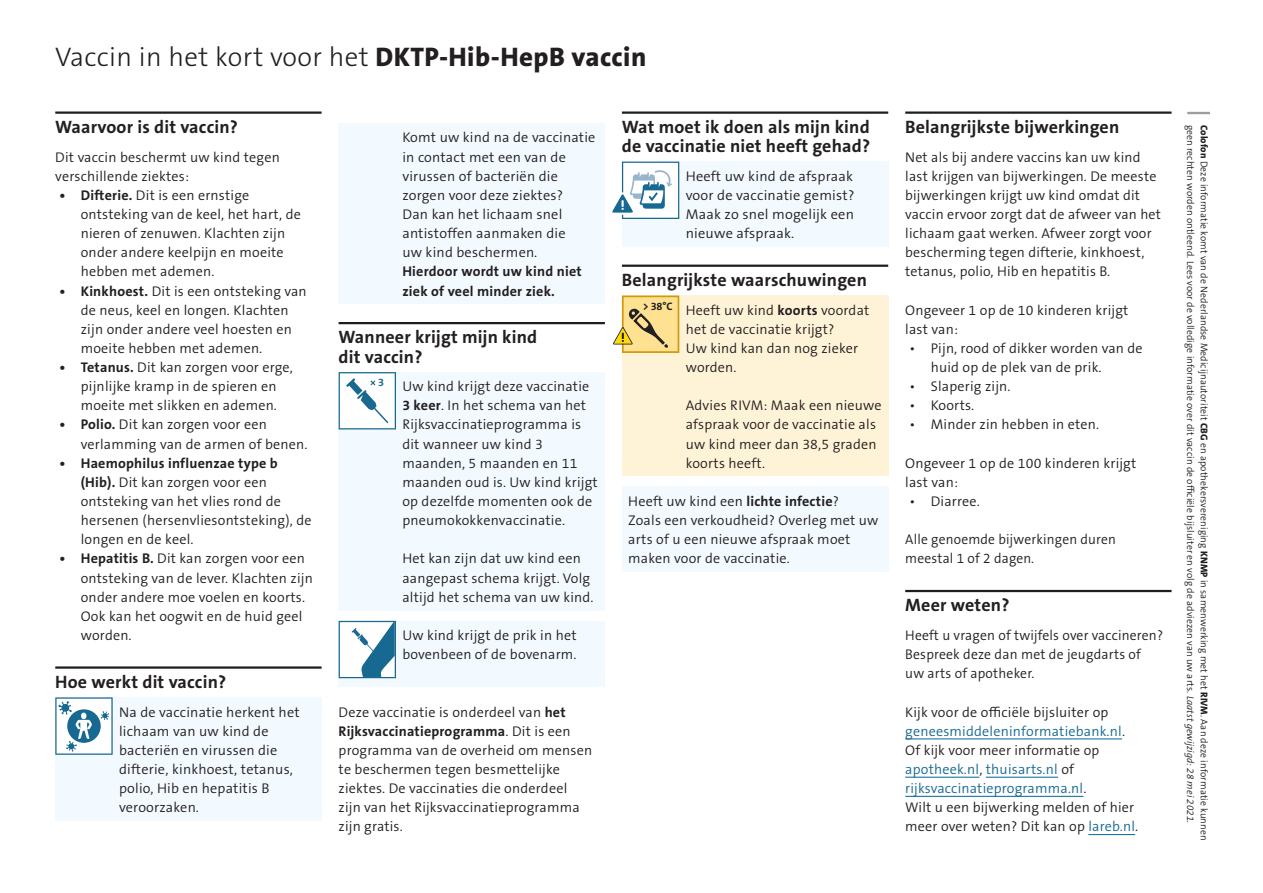
<style>
.page{position:relative;width:1263px;height:893px;background:#fff}
.page>*{position:absolute;margin:0;border:0;box-sizing:border-box;transform-origin:0 0}
.A___Titel{font:300 27px "The Sans B W3";letter-spacing:.015em;color:#231f20}
.B___Kop{font:700 18px/19.2px "The Sans B W7";letter-spacing:.01em;color:#231f20}
.C___Platte_tekst{font:300 14.1px/19.2px "The Sans B W4";letter-spacing:.015em;color:#231f20}
.E___Infotekst_met_pi{font:300 14.1px/19.2px "The Sans B W4";letter-spacing:.015em;color:#231f20}
.H___Let_op__-_GEEL{font:300 14.1px/19.2px "The Sans B W4";letter-spacing:.015em;color:#231f20}
.C___Platte_tekst-2{font:300 14.1px/19.2px "The Sans B W4";letter-spacing:.015em;color:#186992}
.K___Infotekst_zonder{font:300 14.1px/19.2px "The Sans B W4";letter-spacing:.015em;color:#231f20}
.C___Platte_tekst-3{font:300 14.1px/19.2px "The Sans B W4";letter-spacing:.015em;color:#231f20;scale:.96 1}
.t1{font:10.95px "The Sans B W7 Bold 2";color:#231f20}
.t2{font:10.95px "The Sans B W7 Bold 3";color:#186992}
.t3{font:300 9.9px/13.5px "The Sans B W4";letter-spacing:.01em;color:#231f20}
.s1{font-family:"The Sans B W8";font-weight:800}
.s2{font-family:"The Sans B W7";font-weight:700}
.s3{color:#231f20}
.s4{color:#186992}
.s5{font-style:italic}
</style>
<div class="page">
<hr style="left:1187px;top:112px;width:23px;height:2px;background:#9e9e9e">
<hr style="left:55px;top:111px;width:267px;height:3px;background:#1d1e1f">
<hr style="left:55px;top:666px;width:267px;height:3px;background:#1d1e1f">
<div style="left:55px;top:697px;width:267px;height:124px;background:#f2faff"></div>
<div style="left:339px;top:123px;width:266px;height:181px;background:#f2faff"></div>
<hr style="left:339px;top:322px;width:266px;height:2px;background:#1d1e1f">
<div style="left:339px;top:372px;width:266px;height:238px;background:#f2faff"></div>
<div style="left:339px;top:621px;width:266px;height:66px;background:#f2faff"></div>
<hr style="left:622px;top:111px;width:266px;height:3px;background:#1d1e1f">
<div style="left:622px;top:162px;width:266px;height:85px;background:#f2faff"></div>
<hr style="left:622px;top:265px;width:266px;height:2px;background:#1d1e1f">
<div style="left:622px;top:296px;width:266px;height:180px;background:#fff3d7"></div>
<div style="left:622px;top:487px;width:266px;height:85px;background:#f2faff"></div>
<hr style="left:905px;top:111px;width:266px;height:3px;background:#1d1e1f">
<hr style="left:905px;top:590px;width:266px;height:2px;background:#1d1e1f">
<hr style="left:905px;top:739px;width:217px;height:1px;background:#006592">
<hr style="left:905px;top:777px;width:74px;height:1px;background:#006592">
<hr style="left:986px;top:777px;width:72px;height:1px;background:#006592">
<hr style="left:905px;top:796px;width:178px;height:1px;background:#006592">
<hr style="left:1088px;top:834px;width:47px;height:1px;background:#006592">
<svg style="left:339px;top:621px;width:57px;height:57px"></svg>
<svg style="left:613px;top:296px;width:66px;height:57px;background:#e7cd85"></svg>
<svg style="left:339px;top:372px;width:57px;height:57px"></svg>
<svg style="left:612px;top:162px;width:67px;height:57px"></svg>
<svg style="left:55px;top:697px;width:58px;height:58px"></svg>
<p class="A___Titel" style="left:55px;top:39px;width:593px">Vaccin in het kort voor het <span class="s1">DKTP-Hib-HepB vaccin</span></p>
<p class="B___Kop" style="left:55px;top:117px;width:184px">Waarvoor is dit vaccin?</p>
<p class="C___Platte_tekst" style="left:55px;top:147px;width:226px">Dit vaccin beschermt uw kind tegen verschillende ziektes:</p>
<p class="C___Platte_tekst" style="left:81px;top:186px;width:222px;text-indent:-21px"><span class="s2">• Difterie.</span> Dit is een ernstige ontsteking van de keel, het hart, de nieren of zenuwen. Klachten zijn onder andere keelpijn en moeite hebben met ademen.</p>
<p class="C___Platte_tekst" style="left:81px;top:281px;width:227px;text-indent:-21px"><span class="s2">• Kinkhoest.</span> Dit is een ontsteking van de neus, keel en longen. Klachten zijn onder andere veel hoesten en moeite hebben met ademen.</p>
<p class="C___Platte_tekst" style="left:60px;top:358px;width:235px;text-align:center"><span class="s2">• Tetanus.</span> Dit kan zorgen voor erge, pijnlijke kramp in de spieren en moeite met slikken en ademen.</p>
<p class="C___Platte_tekst" style="left:81px;top:415px;width:228px;text-indent:-21px"><span class="s2">• Polio.</span> Dit kan zorgen voor een verlamming van de armen of benen.</p>
<p class="C___Platte_tekst" style="left:81px;top:453px;width:232px;text-indent:-21px"><span class="s2">• Haemophilus influenzae type b (Hib).</span> Dit kan zorgen voor een ontsteking van het vlies rond de hersenen (hersenvliesontsteking), de longen en de keel.</p>
<p class="C___Platte_tekst" style="left:81px;top:549px;width:234px;text-indent:-21px"><span class="s2">• Hepatitis B.</span> Dit kan zorgen voor een ontsteking van de lever. Klachten zijn onder andere moe voelen en koorts.<br>Ook kan het oogwit en de huid geel worden.</p>
<p class="B___Kop" style="left:55px;top:672px;width:173px">Hoe werkt dit vaccin?</p>
<p class="E___Infotekst_met_pi" style="left:119px;top:702px;width:182px">Na de vaccinatie herkent het lichaam van uw kind de bacteriën en virussen die difterie, kinkhoest, tetanus, polio, Hib en hepatitis B veroorzaken.</p>
<p class="E___Infotekst_met_pi" style="left:402px;top:128px;width:195px">Komt uw kind na de vaccinatie in contact met een van de virussen of bacteriën die zorgen voor deze ziektes?<br>Dan kan het lichaam snel antistoffen aanmaken die<br>uw kind beschermen.<br><span class="s2">Hierdoor wordt uw kind niet ziek of veel minder ziek.</span></p>
<p class="B___Kop" style="left:339px;top:328px;width:200px">Wanneer krijgt mijn kind dit vaccin?</p>
<p class="E___Infotekst_met_pi" style="left:402px;top:377px;width:197px">Uw kind krijgt deze vaccinatie<br><span class="s2">3 keer</span>. In het schema van het<br>Rijksvaccinatieprogramma is dit wanneer uw kind 3 maanden, 5 maanden en 11 maanden oud is. Uw kind krijgt op dezelfde momenten ook de pneumokokkenvaccinatie.</p>
<p class="E___Infotekst_met_pi" style="left:402px;top:549px;width:193px">Het kan zijn dat uw kind een aangepast schema krijgt. Volg altijd het schema van uw kind.</p>
<p class="E___Infotekst_met_pi" style="left:402px;top:626px;width:176px">Uw kind krijgt de prik in het bovenbeen of de bovenarm.</p>
<p class="t2" style="left:378px;top:375px;width:8px">3</p>
<p class="C___Platte_tekst" style="left:339px;top:702px;width:255px">Deze vaccinatie is onderdeel van <span class="s2">het Rijksvaccinatieprogramma</span>. Dit is een programma van de overheid om mensen te beschermen tegen besmettelijke ziektes. De vaccinaties die onderdeel zijn van het Rijksvaccinatieprogramma zijn gratis.</p>
<p class="B___Kop" style="left:622px;top:117px;width:250px">Wat moet ik doen als mijn kind de vaccinatie niet heeft gehad?</p>
<p class="E___Infotekst_met_pi" style="left:686px;top:166px;width:170px;text-align:justify">Heeft uw kind de afspraak voor de vaccinatie gemist?<br>Maak zo snel mogelijk een nieuwe afspraak.</p>
<p class="B___Kop" style="left:622px;top:270px;width:246px">Belangrijkste waarschuwingen</p>
<p class="H___Let_op__-_GEEL" style="left:686px;top:300px;width:185px">Heeft uw kind <span class="s2">koorts</span> voordat het de vaccinatie krijgt?<br>Uw kind kan dan nog zieker worden.</p>
<p class="H___Let_op__-_GEEL" style="left:686px;top:396px;width:198px">Advies RIVM: Maak een nieuwe afspraak voor de vaccinatie als uw kind meer dan 38,5 graden koorts heeft.</p>
<p class="K___Infotekst_zonder" style="left:628px;top:492px;width:252px">Heeft uw kind een <span class="s2">lichte infectie</span>?<br>Zoals een verkoudheid? Overleg met uw arts of u een nieuwe afspraak moet maken voor de vaccinatie.</p>
<p class="t1" style="left:643px;top:299px;width:31px">&gt; 38°C</p>
<p class="B___Kop" style="left:905px;top:117px;width:216px">Belangrijkste bijwerkingen</p>
<p class="C___Platte_tekst" style="left:905px;top:147px;width:257px">Net als bij andere vaccins kan uw kind last krijgen van bijwerkingen. De meeste bijwerkingen krijgt uw kind omdat dit vaccin ervoor zorgt dat de afweer van het lichaam gaat werken. Afweer zorgt voor bescherming tegen difterie, kinkhoest, tetanus, polio, Hib en hepatitis B.</p>
<p class="C___Platte_tekst" style="left:905px;top:300px;width:225px">Ongeveer 1 op de 10 kinderen krijgt last van:</p>
<p class="C___Platte_tekst" style="left:931px;top:339px;width:213px;text-indent:-21px">• Pijn, rood of dikker worden van de huid op de plek van de prik.</p>
<p class="C___Platte_tekst" style="left:909px;top:377px;width:102px">• Slaperig zijn.</p>
<p class="C___Platte_tekst" style="left:909px;top:396px;width:66px">• Koorts.</p>
<p class="C___Platte_tekst" style="left:909px;top:415px;width:191px">• Minder zin hebben in eten.</p>
<p class="C___Platte_tekst" style="left:905px;top:453px;width:233px">Ongeveer 1 op de 100 kinderen krijgt last van:</p>
<p class="C___Platte_tekst" style="left:909px;top:492px;width:72px">• Diarree.</p>
<p class="C___Platte_tekst-3" style="left:905px;top:530px;width:221px">Alle genoemde bijwerkingen duren meestal 1 of 2 dagen.</p>
<p class="B___Kop" style="left:905px;top:596px;width:106px">Meer weten?</p>
<p class="C___Platte_tekst" style="left:905px;top:626px;width:259px">Heeft u vragen of twijfels over vaccineren?<br>Bespreek deze dan met de jeugdarts of uw arts of apotheker.</p>
<p class="C___Platte_tekst-2" style="left:905px;top:702px;width:221px"><span class="s3">Kijk voor de officiële bijsluiter op </span>geneesmiddeleninformatiebank.nl<span class="s3">.<br>Of kijk voor meer informatie op </span>apotheek.nl<span class="s3">,</span> thuisarts.nl <span class="s3">of </span>rijksvaccinatieprogramma.nl<span class="s3">.</span></p>
<p class="C___Platte_tekst" style="left:905px;top:798px;width:234px">Wilt u een bijwerking melden of hier meer over weten? Dit kan op <span class="s4">lareb.nl</span>.</p>
<p class="t3" style="left:1211px;top:125px;width:717px;rotate:90deg"><span class="s1">Colofon</span> Deze informatie komt van de Nederlandse Medicijnautoriteit <span class="s1">CBG</span> en apothekersvereniging <span class="s1">KNMP</span> in samenwerking met het <span class="s1">RIVM</span>. Aan deze informatie kunnen geen rechten worden ontleend. Lees voor de volledige informatie over dit vaccin de officiële bijsluiter en volg de adviezen van uw arts. <span class="s5">Laatst gewijzigd: 28 mei 2021.</span></p>
</div>
